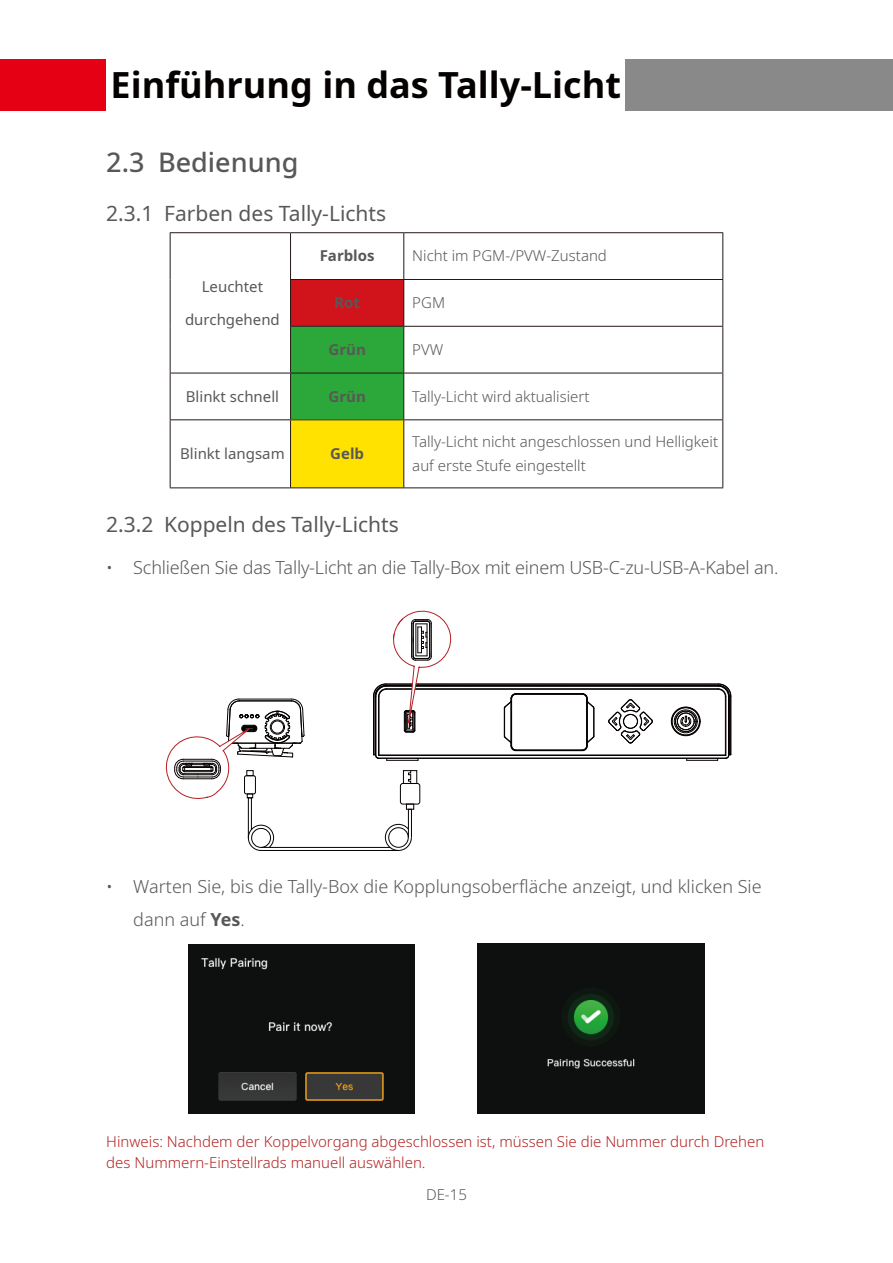
<style>
.page{position:relative;width:893px;height:1263px;background:#fff}
.page>*{position:absolute;margin:0;border:0;box-sizing:border-box;transform-origin:0 0}
.大标题副本{font:700 36px "Noto Sans";color:#060101}
.一级标题{font:500 27px "Noto Sans";color:#595857}
.二级标题{font:21px "Noto Sans";color:#595857}
.t1{font:300 18px/33px "Noto Sans";color:#595857}
.t2{font:300 15px/24px "Noto Sans";color:#595857}
.图片标注{font:300 15px/21px "Noto Sans";color:#b42324}
.t3{font:15px "Noto Sans";color:#595857}
.t4{font:700 15px "Noto Sans";color:#595857}
.s1{font-weight:700}
</style>
<div class="page">
<div style="left:106px;top:60px;width:787px;height:51px;background:#898989"></div>
<div style="left:0;top:60px;width:106px;height:51px;background:#e60013"></div>
<div style="left:106px;top:57px;width:519px;height:56px;background:#fff"></div>
<div style="left:291px;top:279px;width:113px;height:47px;background:#d1131c"></div>
<div style="left:291px;top:327px;width:112px;height:92px;background:#2ba839"></div>
<div style="left:291px;top:420px;width:113px;height:68px;background:#ffe200"></div>
<hr style="left:170px;top:232px;width:121px;height:1px;background:#231916">
<hr style="left:170px;top:233px;width:1px;height:46px;background:#231916">
<hr style="left:291px;top:232px;width:113px;height:1px;background:#231916">
<hr style="left:290px;top:233px;width:1px;height:46px;background:#231916">
<hr style="left:404px;top:232px;width:319px;height:1px;background:#231916">
<hr style="left:403px;top:233px;width:1px;height:46px;background:#231916">
<hr style="left:722px;top:233px;width:1px;height:46px;background:#231916">
<hr style="left:170px;top:279px;width:1px;height:47px;background:#231916">
<hr style="left:290px;top:279px;width:114px;height:1px;background:#231916">
<hr style="left:290px;top:280px;width:1px;height:46px;background:#231916">
<hr style="left:404px;top:279px;width:319px;height:1px;background:#231916">
<hr style="left:403px;top:280px;width:1px;height:46px;background:#231916">
<hr style="left:722px;top:280px;width:1px;height:46px;background:#231916">
<hr style="left:170px;top:326px;width:1px;height:47px;background:#231916">
<hr style="left:290px;top:326px;width:114px;height:1px;background:#231916">
<hr style="left:290px;top:327px;width:1px;height:46px;background:#231916">
<hr style="left:404px;top:326px;width:319px;height:1px;background:#231916">
<hr style="left:403px;top:327px;width:1px;height:46px;background:#231916">
<hr style="left:722px;top:327px;width:1px;height:46px;background:#231916">
<hr style="left:170px;top:373px;width:121px;height:1px;background:#231916">
<hr style="left:170px;top:373px;width:1px;height:46px;background:#231916">
<hr style="left:291px;top:373px;width:113px;height:1px;background:#231916">
<hr style="left:290px;top:373px;width:1px;height:46px;background:#231916">
<hr style="left:404px;top:373px;width:319px;height:1px;background:#231916">
<hr style="left:403px;top:373px;width:1px;height:46px;background:#231916">
<hr style="left:722px;top:373px;width:1px;height:46px;background:#231916">
<hr style="left:170px;top:419px;width:121px;height:1px;background:#231916">
<hr style="left:170px;top:420px;width:1px;height:67px;background:#231916">
<hr style="left:291px;top:419px;width:113px;height:1px;background:#231916">
<hr style="left:290px;top:420px;width:1px;height:67px;background:#231916">
<hr style="left:404px;top:419px;width:319px;height:1px;background:#231916">
<hr style="left:403px;top:420px;width:1px;height:67px;background:#231916">
<hr style="left:722px;top:420px;width:1px;height:67px;background:#231916">
<hr style="left:170px;top:487px;width:121px;height:1px;background:#231916">
<hr style="left:291px;top:487px;width:113px;height:1px;background:#231916">
<hr style="left:404px;top:487px;width:319px;height:1px;background:#231916">
<div style="left:400px;top:783px;width:20px;height:21px;border:1px solid #060101;border-radius:2px"></div>
<div style="left:406px;top:804px;width:8px;height:5px;border:1px solid #060101"></div>
<div style="left:403px;top:770px;width:14px;height:14px;border:1px solid #060101"></div>
<svg style="left:408px;top:770px;width:3px;height:14px"></svg>
<div style="left:408px;top:809px;width:4px;height:29px;border:1px solid #060101"></div>
<hr style="left:260px;top:850px;width:138px;height:1px;background:#060101">
<hr style="left:261px;top:847px;width:129px;height:1px;background:#060101">
<svg style="left:385px;top:824px;width:27px;height:27px"></svg>
<div style="left:388px;top:827px;width:21px;height:21px;border:1px solid #060101;border-radius:50%"></div>
<hr style="left:373px;top:696px;width:1px;height:59px;background:#060101">
<hr style="left:375px;top:696px;width:1px;height:59px;background:#060101">
<hr style="left:376px;top:696px;width:1px;height:59px;background:#060101">
<hr style="left:378px;top:696px;width:1px;height:59px;background:#060101">
<hr style="left:379px;top:696px;width:1px;height:59px;background:#060101">
<hr style="left:687px;top:760px;width:31px;height:1px;background:#060101">
<hr style="left:387px;top:760px;width:31px;height:1px;background:#060101">
<hr style="left:379px;top:758px;width:347px;height:1px;background:#060101">
<hr style="left:379px;top:755px;width:346px;height:1px;background:#060101">
<hr style="left:516px;top:693px;width:66px;height:1px;background:#060101">
<hr style="left:386px;top:689px;width:332px;height:1px;background:#060101">
<hr style="left:386px;top:688px;width:332px;height:1px;background:#060101">
<hr style="left:386px;top:686px;width:332px;height:1px;background:#060101">
<hr style="left:386px;top:685px;width:333px;height:1px;background:#060101">
<hr style="left:386px;top:684px;width:333px;height:1px;background:#060101">
<hr style="left:725px;top:696px;width:1px;height:59px;background:#060101">
<hr style="left:726px;top:697px;width:1px;height:58px;background:#060101">
<hr style="left:728px;top:696px;width:1px;height:59px;background:#060101">
<hr style="left:729px;top:696px;width:1px;height:59px;background:#060101">
<hr style="left:730px;top:696px;width:1px;height:59px;background:#060101">
<hr style="left:731px;top:696px;width:1px;height:58px;background:#060101">
<svg style="left:373px;top:754px;width:6px;height:5px"></svg>
<svg style="left:725px;top:754px;width:6px;height:5px"></svg>
<div style="left:671px;top:707px;width:29px;height:29px;border:1px solid #060101;border-radius:50%"></div>
<div style="left:671px;top:707px;width:29px;height:28px;border:1px solid #060101;border-radius:50%"></div>
<div style="left:672px;top:707px;width:28px;height:28px;border:1px solid #060101;border-radius:50%"></div>
<div style="left:674px;top:710px;width:24px;height:23px;border:1px solid #060101;border-radius:50%"></div>
<div style="left:675px;top:711px;width:21px;height:21px;border:1px solid #060101;border-radius:50%"></div>
<div style="left:677px;top:713px;width:17px;height:17px;border:1px solid #060101;border-radius:50%"></div>
<svg style="left:680px;top:715px;width:11px;height:12px"></svg>
<svg style="left:706px;top:683px;width:25px;height:14px"></svg>
<svg style="left:608px;top:699px;width:45px;height:45px"></svg>
<hr style="left:516px;top:750px;width:66px;height:1px;background:#060101">
<hr style="left:516px;top:694px;width:66px;height:1px;background:#060101">
<svg style="left:504px;top:693px;width:13px;height:58px"></svg>
<svg style="left:581px;top:693px;width:14px;height:58px"></svg>
<svg style="left:373px;top:610px;width:80px;height:132px"></svg>
<svg style="left:165px;top:698px;width:140px;height:153px"></svg>
<img style="left:188px;top:944px;width:226px;height:169px">
<div style="left:478px;top:943px;width:227px;height:170px;background:#0e0f0f"></div>
<p class="大标题副本" style="left:111px;top:59px;width:512px">Einführung in das Tally-Licht</p>
<p class="一级标题" style="left:106px;top:143px;width:194px">2.3 Bedienung</p>
<p class="二级标题" style="left:106px;top:198px;width:281px">2.3.1 Farben des Tally-Lichts</p>
<p class="t3" style="left:202px;top:276px;width:63px">Leuchtet</p>
<p class="t3" style="left:185px;top:309px;width:96px">durchgehend</p>
<p class="t4" style="left:320px;top:245px;width:56px">Farblos</p>
<p class="t2" style="left:412px;top:244px;width:196px">Nicht im PGM-/PVW-Zustand</p>
<p class="t4" style="left:334px;top:292px;width:27px">Rot</p>
<p class="t2" style="left:412px;top:291px;width:34px">PGM</p>
<p class="t4" style="left:328px;top:339px;width:39px">Grün</p>
<p class="t2" style="left:412px;top:338px;width:33px">PVW</p>
<p class="t3" style="left:186px;top:386px;width:95px">Blinkt schnell</p>
<p class="t4" style="left:328px;top:386px;width:39px">Grün</p>
<p class="t2" style="left:412px;top:385px;width:179px">Tally-Licht wird aktualisiert</p>
<p class="t3" style="left:180px;top:443px;width:106px">Blinkt langsam</p>
<p class="t4" style="left:330px;top:443px;width:35px">Gelb</p>
<p class="t2" style="left:412px;top:430px;width:307px">Tally-Licht nicht angeschlossen und Helligkeit auf erste Stufe eingestellt</p>
<p class="二级标题" style="left:106px;top:509px;width:294px">2.3.2 Koppeln des Tally-Lichts</p>
<p class="t1" style="left:106px;top:552px;width:674px">• Schließen Sie das Tally-Licht an die Tally-Box mit einem USB-C-zu-USB-A-Kabel an.</p>
<p class="t1" style="left:133px;top:870px;width:630px;text-indent:-27px">• Warten Sie, bis die Tally-Box die Kopplungsoberfläche anzeigt, und klicken Sie dann auf <span class="s1">Yes</span>.</p>
<p class="图片标注" style="left:106px;top:1131px;width:660px">Hinweis: Nachdem der Koppelvorgang abgeschlossen ist, müssen Sie die Nummer durch Drehen des Nummern-Einstellrads manuell auswählen.</p>
<p class="t2" style="left:426px;top:1183px;width:42px">DE-15</p>
</div>
